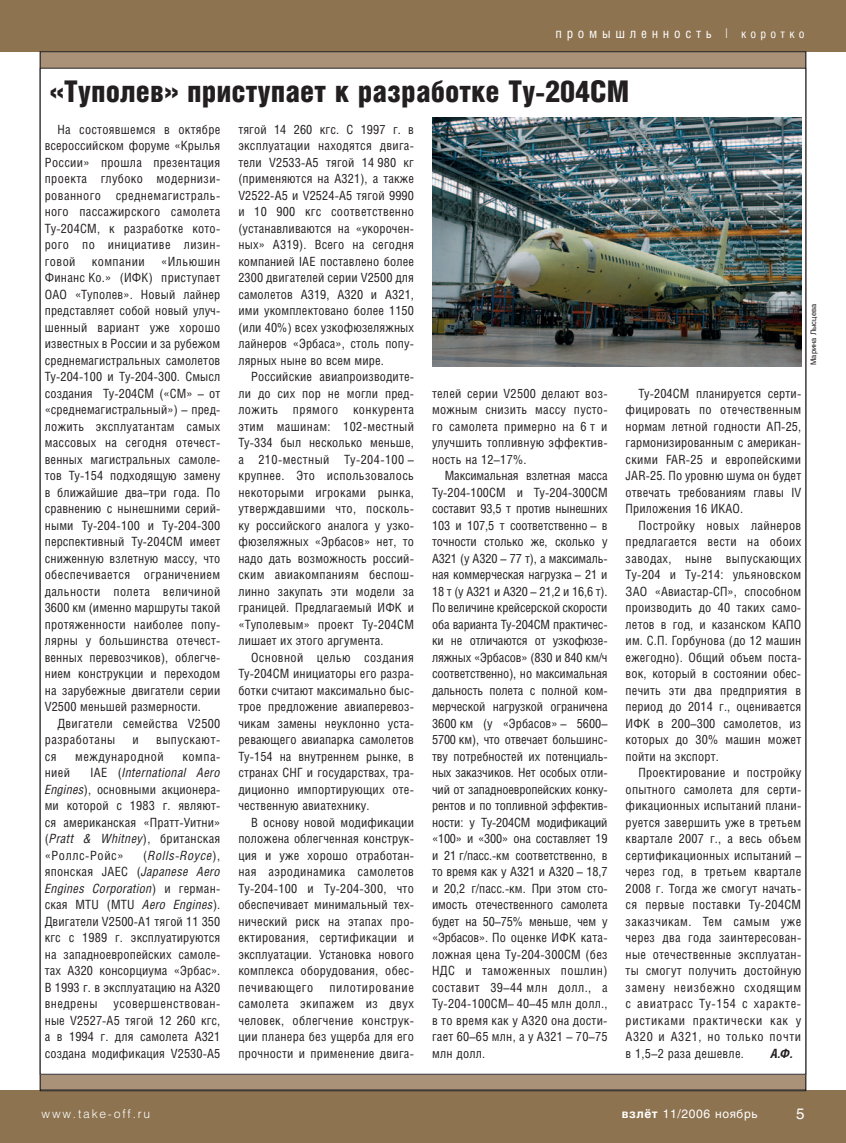
<style>
.page{position:relative;width:846px;height:1143px;background:#fff}
.page>*{position:absolute;margin:0;border:0;box-sizing:border-box;transform-origin:0 0}
.t1{font:900 30px "Helios Cond";color:#231f20}
.t2{font:15px "Helios";color:#fff}
.t3{font:13.5px "Helios Cond";letter-spacing:.35em;color:#fff}
.t4{font:12.75px/16.5px "Helios Cond";letter-spacing:.02em;color:#231f20;text-align:justify}
.t5{font:12.75px "Helios Cond";letter-spacing:.04em;color:#231f20}
.t6{font:italic 700 12.75px "Helios Cond";color:#231f20}
.t7{font:12px "Helios";letter-spacing:.05em;color:#fff}
.t8{font:300 12px "Helios";letter-spacing:.15em;color:#fff}
.t9{font:7.5px "Helios";color:#231f20}
.s1{font-weight:300}
.s2{font-size:12px}
.s3{font-style:italic}
.s4{font-weight:700}
</style>
<div class="page">
<div style="left:0;top:1090px;width:845px;height:53px;background:#8d7350"></div>
<div style="left:0;top:0;width:845px;height:51px;background:#8d7350"></div>
<div style="left:40px;top:52px;width:765px;height:1038px;background:#a99278"></div>
<div style="left:40px;top:68px;width:765px;height:1006px;background:#fff"></div>
<img style="left:432px;top:117px;width:368px;height:250px">
<p class="t3" style="left:555px;top:28px;width:250px">промышленность <span class="s1">|</span> <span class="s2">коротко</span></p>
<h1 class="t1" style="left:50px;top:81px;width:581px">«Туполев» приступает к разработке Ту-204СМ</h1>
<p class="t4" style="left:45px;top:122px;width:177px;text-indent:13px">На состоявшемся в октябре всероссийском форуме «Крылья России» прошла презентация проекта глубоко модернизи&shy;рованного среднемагистраль&shy;ного пассажирского самолета Ту-204СМ, к разработке кото&shy;рого по инициативе лизин&shy;говой</p>
<p class="t4" style="left:45px;top:254px;width:177px;text-indent:116px">«Ильюшин Финанс Ко.» (ИФК) приступает ОАО «Туполев». Новый лайнер представляет собой новый улуч&shy;шенный вариант уже хорошо известных в России и за рубежом среднемагистральных самолетов Ту-204-100 и Ту-204-300. Смысл создания Ту-204СМ («СМ» – от «среднемагистральный») – пред&shy;ложить эксплуатантам самых массовых на сегодня отечест&shy;венных магистральных самоле&shy;тов Ту-154 подходящую замену в ближайшие два–три года. По сравнению с нынешними серий&shy;ными Ту-204-100 и Ту-204-300 перспективный Ту-204СМ имеет сниженную взлетную массу, что обеспечивается ограничением дальности полета величиной 3600 км (именно маршруты такой протяженности наиболее попу&shy;лярны у большинства отечест&shy;венных перевозчиков), облегче&shy;нием конструкции и переходом на зарубежные двигатели серии V2500 меньшей размерности.</p>
<p class="t4" style="left:45px;top:716px;width:177px;text-indent:13px">Двигатели семейства V2500 разработаны</p>
<p class="t4" style="left:92px;top:254px;width:54px">компании</p>
<p class="t4" style="left:133px;top:733px;width:8px">и</p>
<p class="t5" style="left:156px;top:735px;width:66px">выпускают-</p>
<p class="t4" style="left:45px;top:749px;width:13px">ся</p>
<p class="t5" style="left:75px;top:752px;width:90px">международной</p>
<p class="t4" style="left:182px;top:749px;width:39px">компа-</p>
<p class="t4" style="left:45px;top:766px;width:27px">нией</p>
<p class="t4" style="left:45px;top:766px;width:177px;text-indent:46px">IAE (<span class="s3">International Aero Engines</span>), основными акционера&shy;ми которой с 1983 г. являют&shy;ся американская «Пратт-Уитни» (<span class="s3">Pratt &amp; Whitney</span>), британская «Роллс-Ройс»</p>
<p class="t4" style="left:45px;top:848px;width:177px;text-indent:98px">(<span class="s3">Rolls-Royce</span>), японская JAEC (<span class="s3">Japanese Aero Engines Corporation</span>) и герман&shy;ская MTU (MTU <span class="s3">Aero Engines</span>).<br>Двигатели V2500-A1 тягой 11 350 кгс с 1989 г. эксплуатируются на западноевропейских самоле&shy;тах А320 консорциума «Эрбас».<br>В 1993 г. в эксплуатацию на А320 внедрены усовершенствован&shy;ные V2527-A5 тягой 12 260 кгс, а в 1994 г. для самолета А321 создана модификация V2530-A5</p>
<p class="t4" style="left:238px;top:122px;width:177px">тягой 14 260 кгс. С 1997 г. в эксплуатации находятся двига&shy;тели V2533-A5 тягой 14 980 кг (применяются на А321), а также V2522-A5 и V2524-A5 тягой 9990 и 10 900 кгс соответственно (устанавливаются на «укорочен&shy;ных» А319). Всего на сегодня компанией IAE поставлено более 2300 двигателей серии V2500 для самолетов А319, А320 и А321, ими укомплектовано более 1150 (или 40%) всех узкофюзеляжных лайнеров «Эрбаса», столь попу&shy;лярных ныне во всем мире.</p>
<p class="t4" style="left:238px;top:370px;width:177px;text-indent:13px">Российские авиапроизводите&shy;ли до сих пор не могли пред&shy;ложить прямого конкурента этим машинам: 102-местный Ту-334 был несколько меньше, а 210-местный Ту-204-100 – крупнее. Это использовалось некоторыми игроками рынка, утверждавшими что, посколь&shy;ку российского аналога у узко&shy;фюзеляжных «Эрбасов» нет, то надо дать возможность россий&shy;ским авиакомпаниям беспош&shy;линно закупать эти модели за границей. Предлагаемый ИФК и «Туполевым» проект Ту-204СМ лишает их этого аргумента.</p>
<p class="t4" style="left:238px;top:650px;width:177px;text-indent:13px">Основной целью создания Ту-204СМ инициаторы его разра&shy;ботки считают максимально быс&shy;трое предложение авиаперевоз&shy;чикам замены неуклонно уста&shy;ревающего авиапарка самолетов Ту-154 на внутреннем рынке, в странах СНГ и государствах, тра&shy;диционно импортирующих оте&shy;чественную авиатехнику.</p>
<p class="t4" style="left:238px;top:815px;width:177px;text-indent:13px">В основу новой модификации положена облегченная конструк&shy;ция и уже хорошо отработан&shy;ная аэродинамика самолетов Ту-204-100 и Ту-204-300, что обеспечивает минимальный тех&shy;нический риск на этапах про&shy;ектирования, сертификации и эксплуатации. Установка нового комплекса оборудования, обес&shy;печивающего</p>
<p class="t4" style="left:238px;top:980px;width:177px;text-indent:91px">пилотирование самолета экипажем из двух человек, облегчение конструк&shy;ции планера без ущерба для его прочности и применение двига-</p>
<p class="t4" style="left:432px;top:386px;width:177px">телей серии V2500 делают воз&shy;можным снизить массу пусто&shy;го самолета примерно на 6 т и улучшить топливную эффектив&shy;ность на 12–17%.</p>
<p class="t4" style="left:432px;top:469px;width:177px;text-indent:13px">Максимальная взлетная масса Ту-204-100СМ и Ту-204-300СМ составит 93,5 т против нынешних 103 и 107,5 т соответственно – в точности столько же, сколько у А321 (у А320 – 77 т), а максималь&shy;ная коммерческая нагрузка – 21 и 18 т (у А321 и А320 – 21,2 и 16,6 т).<br>По величине крейсерской скорости оба варианта Ту-204СМ практичес&shy;ки не отличаются от узкофюзе&shy;ляжных «Эрбасов» (830 и 840 км/ч соответственно), но максимальная дальность полета с полной ком&shy;мерческой нагрузкой ограничена 3600 км (у «Эрбасов» – 5600– 5700 км), что отвечает большинс&shy;тву потребностей их потенциаль&shy;ных заказчиков. Нет особых отли&shy;чий от западноевропейских конку&shy;рентов и по топливной эффектив&shy;ности: у Ту-204СМ модификаций «100» и «300» она составляет 19 и 21 г/пасс.-км соответственно, в то время как у А321 и А320 – 18,7 и 20,2 г/пасс.-км. При этом сто&shy;имость отечественного самолета будет на 50–75% меньше, чем у «Эрбасов». По оценке ИФК ката&shy;ложная цена Ту-204-300СМ (без НДС и таможенных пошлин) составит 39–44 млн долл., а Ту-204-100СМ– 40–45 млн долл., в то время как у А320 она дости&shy;гает 60–65 млн, а у А321 – 70–75 млн долл.</p>
<p class="t4" style="left:625px;top:386px;width:177px;text-indent:13px">Ту-204СМ планируется серти&shy;фицировать по отечественным нормам летной годности АП-25, гармонизированным с американ&shy;скими FAR-25 и европейскими JAR-25. По уровню шума он будет отвечать требованиям главы IV Приложения 16 ИКАО.</p>
<p class="t4" style="left:625px;top:518px;width:177px;text-indent:13px">Постройку новых лайнеров предлагается вести на обоих заводах, ныне выпускающих Ту-204 и Ту-214: ульяновском ЗАО «Авиастар-СП», способном производить до 40 таких само&shy;летов в год, и казанском КАПО им. С.П. Горбунова (до 12 машин ежегодно). Общий объем поста&shy;вок, который в состоянии обес&shy;печить эти два предприятия в период до 2014 г., оценивается ИФК в 200–300 самолетов, из которых до 30% машин может пойти на экспорт.</p>
<p class="t4" style="left:625px;top:766px;width:177px;text-indent:13px">Проектирование и постройку опытного самолета для серти&shy;фикационных испытаний плани&shy;руется завершить уже в третьем квартале 2007 г., а весь объем сертификационных испытаний – через год, в третьем квартале 2008 г. Тогда же смогут начать&shy;ся первые поставки Ту-204СМ заказчикам. Тем самым уже через два года заинтересован&shy;ные отечественные эксплуатан&shy;ты смогут получить достойную замену неизбежно сходящим с авиатрасс Ту-154 с характе&shy;ристиками практически как у А320 и А321, но только почти в 1,5–2 раза дешевле.</p>
<p class="t6" style="left:770px;top:1049px;width:23px">А.Ф.</p>
<p class="t9" style="left:810px;top:365px;width:62px;rotate:-90deg">Марина Лысцева</p>
<p class="t8" style="left:42px;top:1110px;width:110px">www.take-off.ru</p>
<p class="t7" style="left:621px;top:1109px;width:137px"><span class="s4">взлёт</span> 11/2006 ноябрь</p>
<p class="t2" style="left:795px;top:1108px;width:10px">5</p>
</div>
